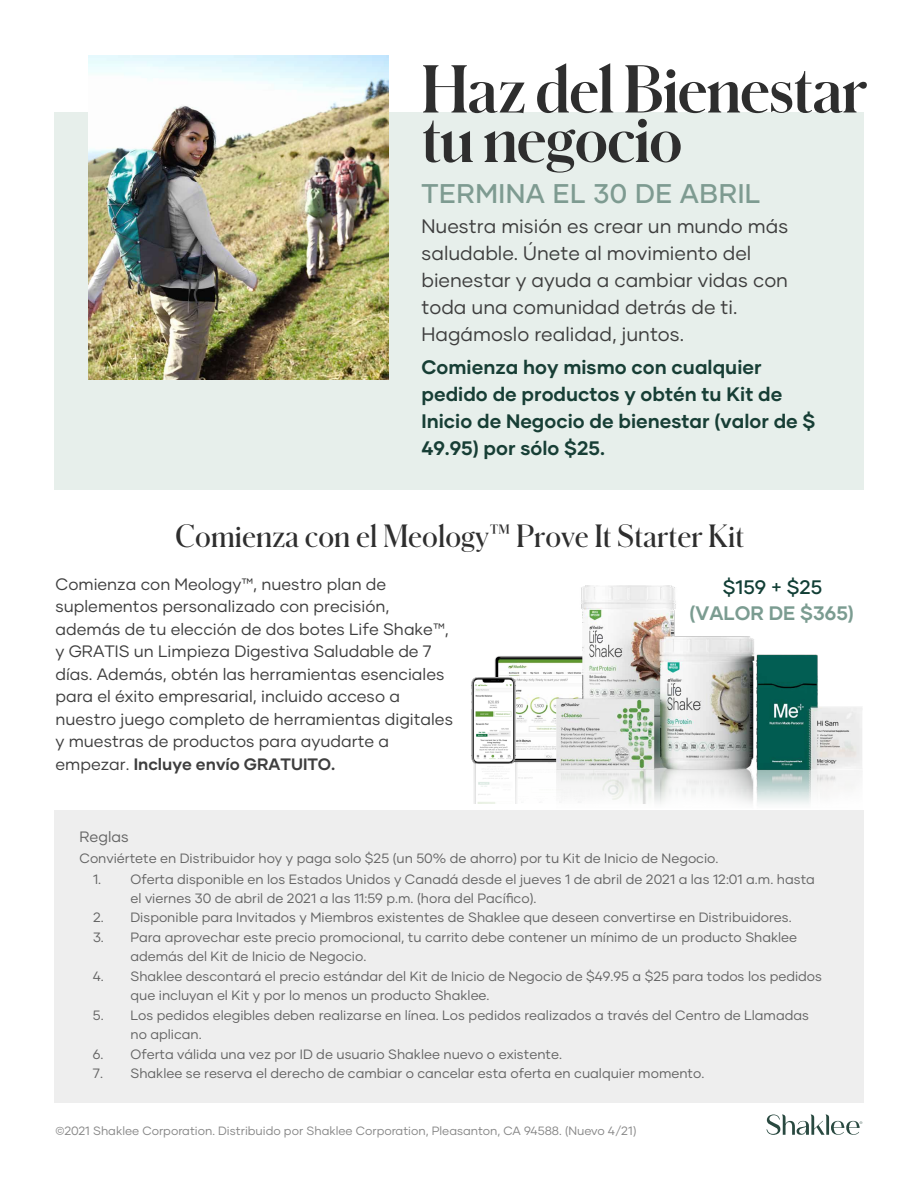
<style>
.page{position:relative;width:918px;height:1188px;background:#fff}
.page>*{position:absolute;margin:0;border:0;box-sizing:border-box;transform-origin:0 0}
.t1{font:700 63px/49.5px "Schnyder S";letter-spacing:-.015em;color:#2e2e2e}
.t2{font:600 30px "Schnyder S";color:#2e2e2e}
.t3{font:500 27px "Gilmer";letter-spacing:.02em;color:#7e9b91}
.t4{font:19.5px/27px "Gilmer";color:#3e3e3e}
.t5{font:700 19.5px/27px "Gilmer";color:#173e35}
.t6{font:700 19.5px "Gilmer";color:#7b9c91}
.t7{font:500 19.5px "Gilmer";color:#113e35}
.t8{font:16.5px/22.5px "Gilmer";color:#3e3e3e}
.t9{font:15px "Gilmer";color:#646464}
.t10{font:13.5px/19.5px "Gilmer";color:#646464}
.t11{font:12px "Gilmer";color:#878787}
.s1{font-weight:700}
</style>
<div class="page">
<div style="left:54px;top:112px;width:810px;height:378px;background:#e7efeb"></div>
<img style="left:88px;top:56px;width:300px;height:324px">
<img style="left:471px;top:741px;width:62px;height:63px">
<img style="left:494px;top:656px;width:62px;height:107px">
<img style="left:472px;top:677px;width:43px;height:86px">
<img style="left:556px;top:585px;width:306px;height:219px">
<div style="left:54px;top:810px;width:810px;height:292px;background:#eee"></div>
<svg style="left:766px;top:1114px;width:96px;height:21px"></svg>
<h1 class="t1" style="left:421px;top:63px;width:448px">Haz del Bienestar tu negocio</h1>
<h3 class="t3" style="left:422px;top:176px;width:340px">TERMINA EL 30 DE ABRIL</h3>
<h3 class="t4" style="left:422px;top:212px;width:368px">Nuestra misión es crear un mundo más saludable. Únete al movimiento del bienestar y ayuda a cambiar vidas con toda una comunidad detrás de ti.<br>Hagámoslo realidad, juntos.</h3>
<h3 class="t5" style="left:422px;top:353px;width:396px">Comienza hoy mismo con cualquier pedido de productos y obtén tu Kit de<br>Inicio de Negocio de bienestar (valor de $<br>49.95) por sólo $25.</h3>
<h2 class="t2" style="left:175px;top:515px;width:571px">Comienza con el Meology™ Prove It Starter Kit</h2>
<h3 class="t7" style="left:723px;top:575px;width:101px">$159 + $25</h3>
<h3 class="t6" style="left:690px;top:600px;width:166px">(VALOR DE $365)</h3>
<p class="t8" style="left:56px;top:572px;width:399px">Comienza con Meology™, nuestro plan de suplementos personalizado con precisión, además de tu elección de dos botes Life Shake™, y GRATIS un Limpieza Digestiva Saludable de 7 días. Además, obtén las herramientas esenciales para el éxito empresarial, incluido acceso a nuestro juego completo de herramientas digitales y muestras de productos para ayudarte a empezar. <span class="s1">Incluye envío GRATUITO.</span></p>
<p class="t9" style="left:80px;top:827px;width:51px">Reglas</p>
<p class="t10" style="left:80px;top:848px;width:641px">Conviértete en Distribuidor hoy y paga solo $25 (un 50% de ahorro) por tu Kit de Inicio de Negocio.</p>
<p class="t10" style="left:131px;top:869px;width:686px;text-indent:-38px">1. Oferta disponible en los Estados Unidos y Canadá desde el jueves 1 de abril de 2021 a las 12:01 a.m. hasta el viernes 30 de abril de 2021 a las 11:59 p.m. (hora del Pacífico).</p>
<p class="t10" style="left:93px;top:908px;width:700px">2. Disponible para Invitados y Miembros existentes de Shaklee que deseen convertirse en Distribuidores.</p>
<p class="t10" style="left:131px;top:927px;width:668px;text-indent:-38px">3. Para aprovechar este precio promocional, tu carrito debe contener un mínimo de un producto Shaklee además del Kit de Inicio de Negocio.</p>
<p class="t10" style="left:131px;top:966px;width:693px;text-indent:-38px">4. Shaklee descontará el precio estándar del Kit de Inicio de Negocio de $49.95 a $25 para todos los pedidos que incluyan el Kit y por lo menos un producto Shaklee.</p>
<p class="t10" style="left:131px;top:1005px;width:680px;text-indent:-38px">5. Los pedidos elegibles deben realizarse en línea. Los pedidos realizados a través del Centro de Llamadas no aplican.</p>
<p class="t10" style="left:93px;top:1044px;width:471px">6. Oferta válida una vez por ID de usuario Shaklee nuevo o existente.</p>
<p class="t10" style="left:93px;top:1064px;width:613px">7. Shaklee se reserva el derecho de cambiar o cancelar esta oferta en cualquier momento.</p>
<p class="t11" style="left:56px;top:1123px;width:582px">©2021 Shaklee Corporation. Distribuido por Shaklee Corporation, Pleasanton, CA 94588. (Nuevo 4/21)</p>
</div>
